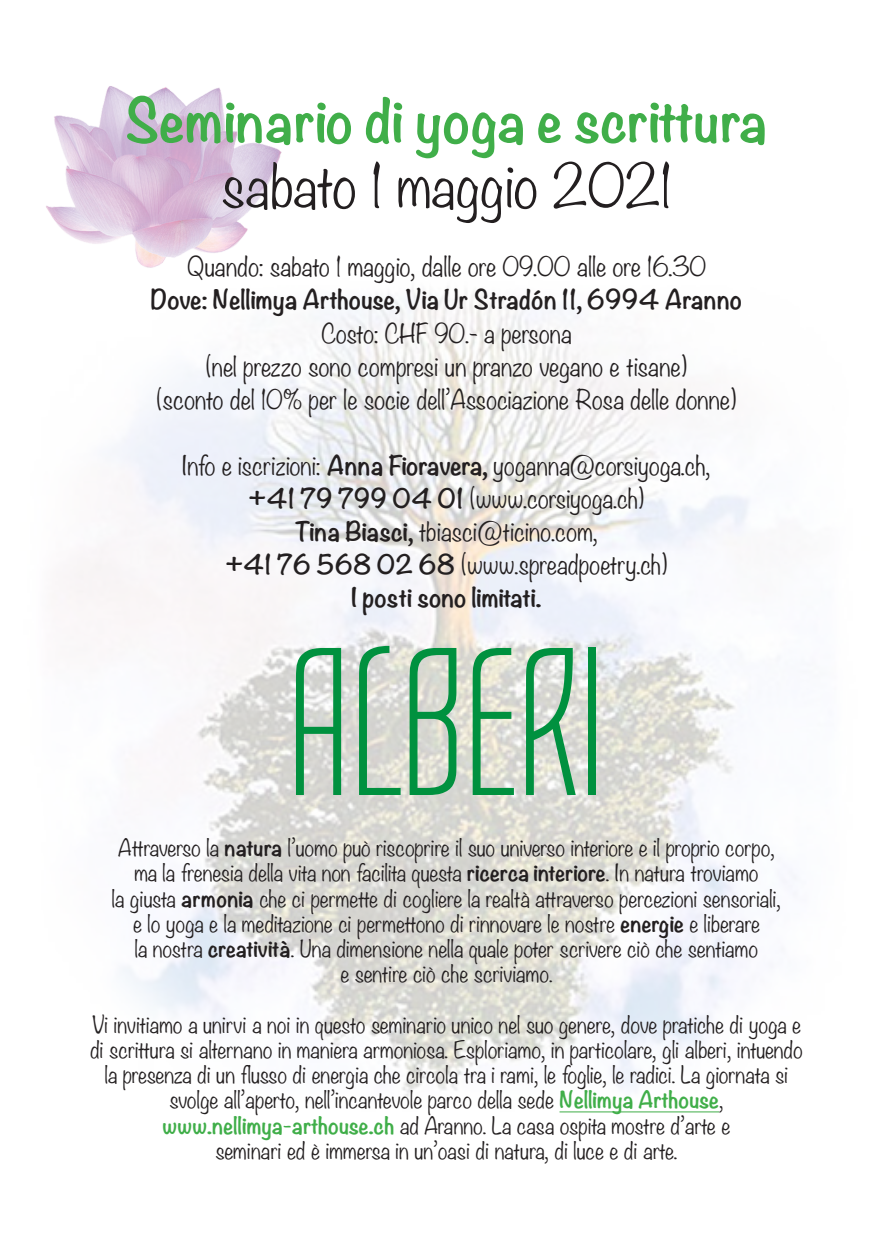
<style>
.page{position:relative;width:893px;height:1234px;background:#fff}
.page>*{position:absolute;margin:0;border:0;box-sizing:border-box;transform-origin:0 0}
.t1{font:216px "Tulpen One";color:#00913f}
.t2{font:700 54px "Noteworthy";color:#40ae49}
.t3{font:300 54px "Noteworthy";color:#231f20}
.t4{font:300 24px "Noteworthy";color:#231f20}
.t5{font:700 24px "Noteworthy";color:#231f20}
.t6{font:300 21px/25.2px "Noteworthy";color:#231f20;text-align:center}
.s1{font-weight:700}
.s2{font-weight:700;color:#40ae49}
</style>
<div class="page">
<img style="left:70px;top:289px;width:726px;height:824px">
<hr style="left:559px;top:1111px;width:160px;height:1px;background:#40ae49">
<img style="left:46px;top:86px;width:237px;height:207px">
<p class="t2" style="left:125px;top:72px;width:644px">Seminario di yoga e scrittura</p>
<p class="t3" style="left:221px;top:138px;width:452px">sabato 1 maggio 2021</p>
<p class="t4" style="left:187px;top:246px;width:521px">Quando: sabato 1 maggio, dalle ore 09.00 alle ore 16.30</p>
<p class="t5" style="left:151px;top:278px;width:593px">Dove: Nellimya Arthouse, Via Ur Stradón 11, 6994 Aranno</p>
<p class="t4" style="left:321px;top:312px;width:252px">Costo: CHF 90.- a persona</p>
<p class="t4" style="left:206px;top:345px;width:482px">(nel prezzo sono compresi un pranzo vegano e tisane)</p>
<p class="t4" style="left:157px;top:378px;width:581px">(sconto del 10% per le socie dell’Associazione Rosa delle donne)</p>
<p class="t4" style="left:182px;top:444px;width:530px">Info e iscrizioni: <span class="s1">Anna Fioravera,</span> yoganna@corsiyoga.ch,</p>
<p class="t4" style="left:249px;top:477px;width:397px"><span class="s1">+41 79 799 04 01</span> (www.corsiyoga.ch)</p>
<p class="t4" style="left:295px;top:510px;width:304px"><span class="s1">Tina Biasci,</span> tbiasci@ticino.com,</p>
<p class="t4" style="left:226px;top:543px;width:443px"><span class="s1">+41 76 568 02 68</span> (www.spreadpoetry.ch)</p>
<p class="t5" style="left:351px;top:575px;width:192px">I posti sono limitati.</p>
<p class="t1" style="left:288px;top:608px;width:319px">ALBERI</p>
<p class="t6" style="left:112px;top:834px;width:671px">Attraverso la <span class="s1">natura</span> l’uomo può riscoprire il suo universo interiore e il proprio corpo, ma la frenesia della vita non facilita questa <span class="s1">ricerca interiore</span>. In natura troviamo<br>la giusta <span class="s1">armonia</span> che ci permette di cogliere la realtà attraverso percezioni sensoriali, e lo yoga e la meditazione ci permettono di rinnovare le nostre <span class="s1">energie</span> e liberare<br>la nostra <span class="s1">creatività</span>. Una dimensione nella quale poter scrivere ciò che sentiamo<br>e sentire ciò che scriviamo.</p>
<p class="t6" style="left:90px;top:1011px;width:714px">Vi invitiamo a unirvi a noi in questo seminario unico nel suo genere, dove pratiche di yoga e di scrittura si alternano in maniera armoniosa. Esploriamo, in particolare, gli alberi, intuendo la presenza di un flusso di energia che circola tra i rami, le foglie, le radici. La giornata si svolge all’aperto, nell’incantevole parco della sede <span class="s2">Nellimya Arthouse</span>,</p>
<p class="t6" style="left:163px;top:1111px;width:569px"><span class="s2">www.nellimya-arthouse.ch</span> ad Aranno. La casa ospita mostre d’arte e seminari ed è immersa in un’oasi di natura, di luce e di arte.</p>
</div>
